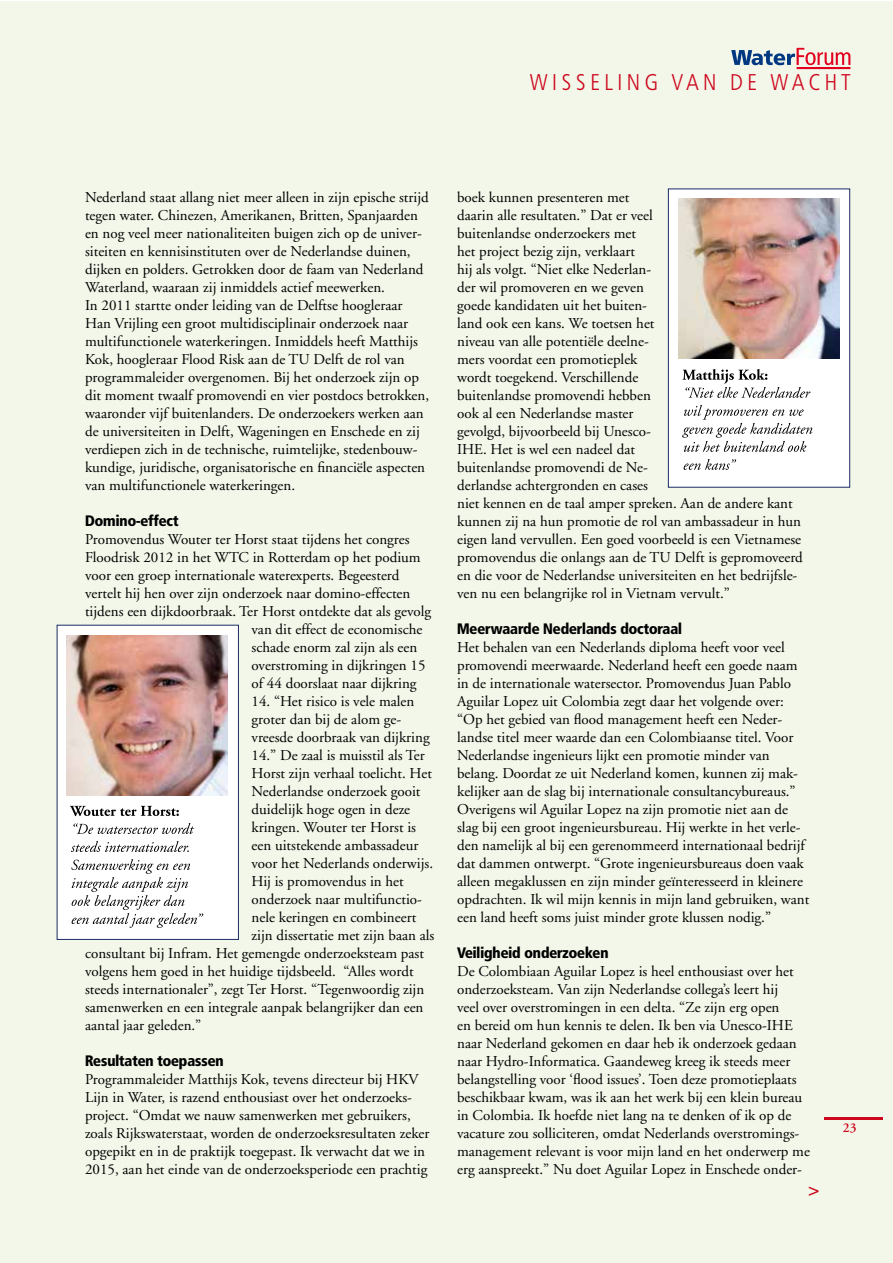
<style>
.page{position:relative;width:893px;height:1263px;background:#fff}
.page>*{position:absolute;margin:0;border:0;box-sizing:border-box;transform-origin:0 0}
.t1{font:300 22.5px "Frutiger Condensed BQ";letter-spacing:.22em;color:#cd071e}
.t2{font:700 18px "Garamond";color:#cd071e}
.t3{font:15px/18px "Adobe Garamond";color:#000}
.t4{font:900 15px "Frutiger Condensed BQ";color:#000}
.t5{font:600 13.5px "Adobe Garamond";color:#cd071e}
</style>
<div class="page">
<div style="left:0;top:1px;width:892px;height:1262px;background:#f3f7e9"></div>
<svg style="left:731px;top:48px;width:119px;height:17px"></svg>
<hr style="left:797px;top:67px;width:53px;height:2px;background:#e2001f">
<hr style="left:824px;top:1117px;width:59px;height:3px;background:#cd071e">
<div style="left:57px;top:625px;width:182px;height:315px;background:#fff;border:1px solid #1a2c64"></div>
<img style="left:67px;top:635px;width:160px;height:161px">
<svg style="left:71px;top:859px;width:132px;height:69px"></svg>
<svg style="left:71px;top:841px;width:118px;height:11px"></svg>
<svg style="left:73px;top:823px;width:121px;height:11px"></svg>
<svg style="left:70px;top:806px;width:109px;height:10px"></svg>
<div style="left:668px;top:189px;width:182px;height:299px;background:#fff;border:1px solid #1a2c64"></div>
<svg style="left:684px;top:459px;width:52px;height:11px"></svg>
<svg style="left:682px;top:405px;width:130px;height:47px"></svg>
<svg style="left:682px;top:369px;width:128px;height:29px"></svg>
<img style="left:679px;top:198px;width:160px;height:160px">
<h1 class="t1" style="left:530px;top:69px;width:322px">WISSELING VAN DE WACHT</h1>
<p class="t3" style="left:85px;top:189px;width:346px">Nederland staat allang niet meer alleen in zijn epische strijd tegen water. Chinezen, Amerikanen, Britten, Spanjaarden en nog veel meer nationaliteiten buigen zich op de univer&shy;siteiten en kennisinstituten over de Nederlandse duinen, dijken en polders. Getrokken door de faam van Nederland Waterland, waaraan zij inmiddels actief meewerken.<br>In 2011 startte onder leiding van de Delftse hoogleraar Han Vrijling een groot multidisciplinair onderzoek naar multifunctionele waterkeringen. Inmiddels heeft Matthijs Kok, hoogleraar Flood Risk aan de TU Delft de rol van programmaleider overgenomen. Bij het onderzoek zijn op dit moment twaalf promovendi en vier postdocs betrokken, waaronder vijf buitenlanders. De onderzoekers werken aan de universiteiten in Delft, Wageningen en Enschede en zij verdiepen zich in de technische, ruimtelijke, stedenbouw&shy;kundige, juridische, organisatorische en financiële aspecten van multifunctionele waterkeringen.</p>
<p class="t4" style="left:85px;top:512px;width:95px">Domino-effect</p>
<p class="t3" style="left:85px;top:531px;width:326px">Promovendus Wouter ter Horst staat tijdens het congres</p>
<p class="t3" style="left:85px;top:549px;width:337px">Floodrisk 2012 in het WTC in Rotterdam op het podium</p>
<p class="t3" style="left:85px;top:567px;width:316px">voor een groep internationale waterexperts. Begeesterd</p>
<p class="t3" style="left:85px;top:585px;width:327px">vertelt hij hen over zijn onderzoek naar domino-effecten</p>
<p class="t3" style="left:85px;top:603px;width:348px">tijdens een dijkdoorbraak. Ter Horst ontdekte dat als gevolg</p>
<p class="t3" style="left:252px;top:621px;width:172px">van dit effect de economische</p>
<p class="t3" style="left:252px;top:639px;width:167px">schade enorm zal zijn als een</p>
<p class="t3" style="left:252px;top:657px;width:175px">overstroming in dijkringen 15</p>
<p class="t3" style="left:252px;top:675px;width:166px">of 44 doorslaat naar dijkring</p>
<p class="t3" style="left:252px;top:693px;width:164px">14. “Het risico is vele malen</p>
<p class="t3" style="left:252px;top:711px;width:151px">groter dan bij de alom ge-</p>
<p class="t3" style="left:252px;top:729px;width:180px">vreesde doorbraak van dijkring</p>
<p class="t3" style="left:252px;top:747px;width:175px">14.” De zaal is muisstil als Ter</p>
<p class="t3" style="left:252px;top:765px;width:182px">Horst zijn verhaal toelicht. Het</p>
<p class="t3" style="left:252px;top:783px;width:170px">Nederlandse onderzoek gooit</p>
<p class="t3" style="left:252px;top:801px;width:160px">duidelijk hoge ogen in deze</p>
<p class="t3" style="left:252px;top:819px;width:166px">kringen. Wouter ter Horst is</p>
<p class="t3" style="left:252px;top:837px;width:168px">een uitstekende ambassadeur</p>
<p class="t3" style="left:252px;top:855px;width:183px">voor het Nederlands onderwijs.</p>
<p class="t3" style="left:252px;top:873px;width:154px">Hij is promovendus in het</p>
<p class="t3" style="left:252px;top:891px;width:172px">onderzoek naar multifunctio-</p>
<p class="t3" style="left:252px;top:909px;width:166px">nele keringen en combineert</p>
<p class="t3" style="left:252px;top:927px;width:184px">zijn dissertatie met zijn baan als</p>
<p class="t3" style="left:85px;top:945px;width:340px">consultant bij Infram. Het gemengde onderzoeksteam past</p>
<p class="t3" style="left:85px;top:963px;width:330px">volgens hem goed in het huidige tijdsbeeld. “Alles wordt</p>
<p class="t3" style="left:85px;top:981px;width:341px">steeds internationaler”, zegt Ter Horst. “Tegenwoordig zijn</p>
<p class="t3" style="left:85px;top:999px;width:340px">samenwerken en een integrale aanpak belangrijker dan een</p>
<p class="t3" style="left:85px;top:1017px;width:118px">aantal jaar geleden.”</p>
<p class="t4" style="left:85px;top:1052px;width:140px">Resultaten toepassen</p>
<p class="t3" style="left:85px;top:1071px;width:346px">Programmaleider Matthijs Kok, tevens directeur bij HKV Lijn in Water, is razend enthousiast over het onderzoeks&shy;project. “Omdat we nauw samenwerken met gebruikers, zoals Rijkswaterstaat, worden de onderzoeksresultaten zeker opgepikt en in de praktijk toegepast. Ik verwacht dat we in 2015, aan het einde van de onderzoeksperiode een prachtig</p>
<p class="t3" style="left:457px;top:189px;width:347px">boek kunnen presenteren met<br>daarin alle resultaten.” Dat er veel<br>buitenlandse onderzoekers met<br>het project bezig zijn, verklaart<br>hij als volgt. “Niet elke Nederlan-<br>der wil promoveren en we geven<br>goede kandidaten uit het buiten-<br>land ook een kans. We toetsen het<br>niveau van alle potentiële deelne-<br>mers voordat een promotieplek<br>wordt toegekend. Verschillende<br>buitenlandse promovendi hebben<br>ook al een Nederlandse master<br>gevolgd, bijvoorbeeld bij Unesco-<br>IHE. Het is wel een nadeel dat<br>buitenlandse promovendi de Ne-<br>derlandse achtergronden en cases<br>niet kennen en de taal amper spreken. Aan de andere kant kunnen zij na hun promotie de rol van ambassadeur in hun eigen land vervullen. Een goed voorbeeld is een Vietnamese promovendus die onlangs aan de TU Delft is gepromoveerd en die voor de Nederlandse universiteiten en het bedrijfsle&shy;ven nu een belangrijke rol in Vietnam vervult.”</p>
<p class="t4" style="left:457px;top:620px;width:226px">Meerwaarde Nederlands doctoraal</p>
<p class="t3" style="left:457px;top:639px;width:354px">Het behalen van een Nederlands diploma heeft voor veel promovendi meerwaarde. Nederland heeft een goede naam in de internationale watersector. Promovendus Juan Pablo Aguilar Lopez uit Colombia zegt daar het volgende over: “Op het gebied van flood management heeft een Neder&shy;landse titel meer waarde dan een Colombiaanse titel. Voor Nederlandse ingenieurs lijkt een promotie minder van belang. Doordat ze uit Nederland komen, kunnen zij mak&shy;kelijker aan de slag bij internationale consultancybureaus.” Overigens wil Aguilar Lopez na zijn promotie niet aan de slag bij een groot ingenieursbureau. Hij werkte in het verle&shy;den namelijk al bij een gerenommeerd internationaal bedrijf dat dammen ontwerpt. “Grote ingenieursbureaus doen vaak alleen megaklussen en zijn minder geïnteresseerd in kleinere opdrachten. Ik wil mijn kennis in mijn land gebruiken, want een land heeft soms juist minder grote klussen nodig.”</p>
<p class="t4" style="left:457px;top:944px;width:153px">Veiligheid onderzoeken</p>
<p class="t3" style="left:457px;top:963px;width:354px">De Colombiaan Aguilar Lopez is heel enthousiast over het onderzoeksteam. Van zijn Nederlandse collega’s leert hij<br>veel over overstromingen in een delta. “Ze zijn erg open<br>en bereid om hun kennis te delen. Ik ben via Unesco-IHE naar Nederland gekomen en daar heb ik onderzoek gedaan naar Hydro-Informatica. Gaandeweg kreeg ik steeds meer belangstelling voor ‘flood issues’. Toen deze promotieplaats beschikbaar kwam, was ik aan het werk bij een klein bureau in Colombia. Ik hoefde niet lang na te denken of ik op de vacature zou solliciteren, omdat Nederlands overstromings&shy;management relevant is voor mijn land en het onderwerp me erg aanspreekt.” Nu doet Aguilar Lopez in Enschede onder-</p>
<p class="t2" style="left:808px;top:1181px;width:14px">&gt;</p>
<p class="t5" style="left:843px;top:1120px;width:15px">23</p>
</div>
